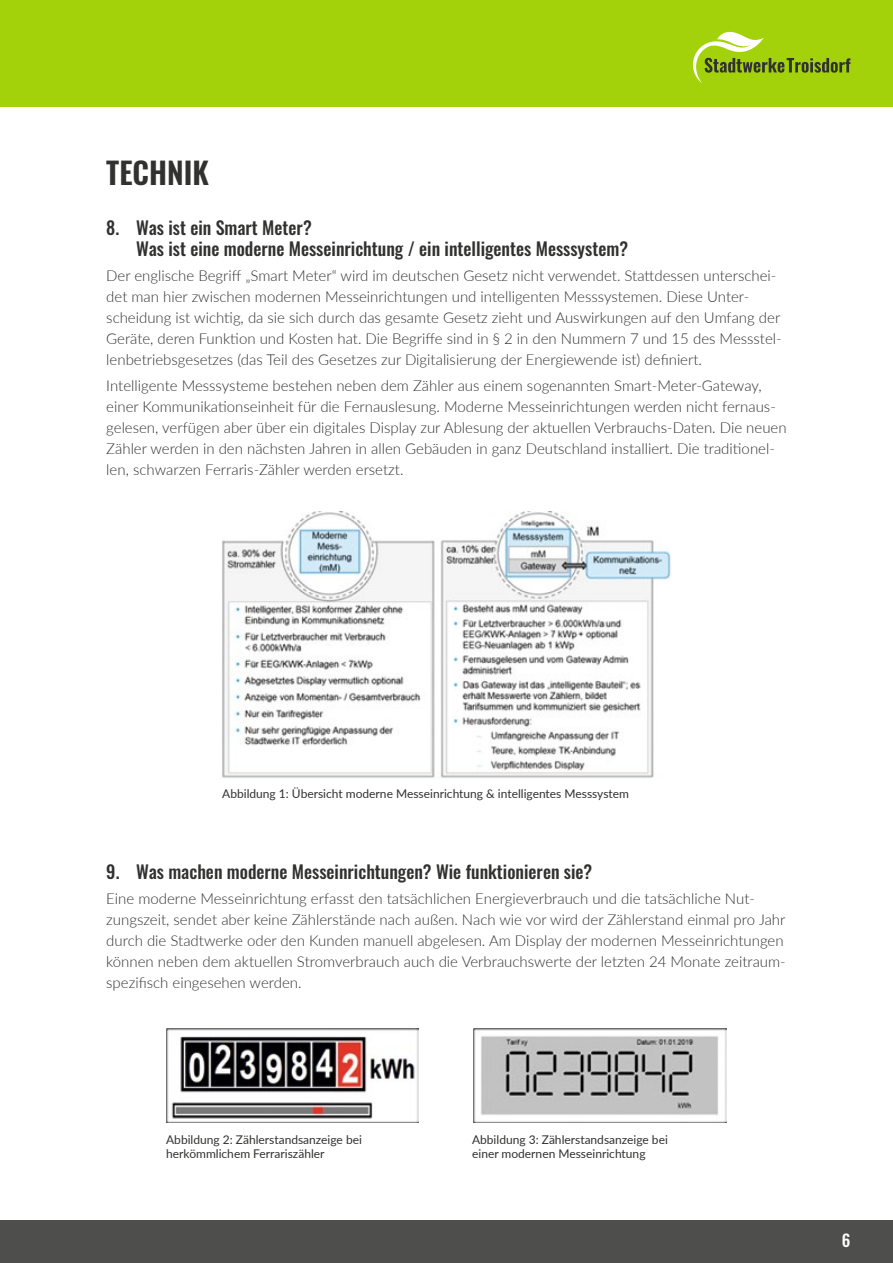
<style>
.page{position:relative;width:893px;height:1263px;background:#fff}
.page>*{position:absolute;margin:0;border:0;box-sizing:border-box;transform-origin:0 0}
.t1{font:600 30px "Oswald";color:#313130}
.t2{font:500 18px/21px "Oswald";color:#313130}
.t3{font:500 16.5px "Oswald";color:#fff}
.t4{font:300 15px/21px "Lato";color:#313130}
.t5{font:12px/14.4px "Lato";color:#313130}
</style>
<div class="page">
<div style="left:0;top:0;width:893px;height:106px;background:#a3d20a"></div>
<div style="left:0;top:1220px;width:893px;height:43px;background:#4e4e4d"></div>
<svg style="left:693px;top:32px;width:157px;height:51px"></svg>
<img style="left:220px;top:512px;width:451px;height:267px">
<img style="left:166px;top:1028px;width:252px;height:94px">
<img style="left:473px;top:1028px;width:254px;height:94px">
<h1 class="t1" style="left:106px;top:146px;width:104px">TECHNIK</h1>
<p class="t2" style="left:136px;top:216px;width:493px;text-indent:-30px">8. Was ist ein Smart Meter?<br>Was ist eine moderne Messeinrichtung / ein intelligentes Messsystem?</p>
<p class="t4" style="left:106px;top:265px;width:677px">Der englische Begriff „Smart Meter“ wird im deutschen Gesetz nicht verwendet. Stattdessen unterschei&shy;det man hier zwischen modernen Messeinrichtungen und intelligenten Messsystemen. Diese Unter&shy;scheidung ist wichtig, da sie sich durch das gesamte Gesetz zieht und Auswirkungen auf den Umfang der Geräte, deren Funktion und Kosten hat. Die Begriffe sind in § 2 in den Nummern 7 und 15 des Messstel&shy;lenbetriebsgesetzes (das Teil des Gesetzes zur Digitalisierung der Energiewende ist) definiert.</p>
<p class="t4" style="left:106px;top:374px;width:682px">Intelligente Messsysteme bestehen neben dem Zähler aus einem sogenannten Smart-Meter-Gateway, einer Kommunikationseinheit für die Fernauslesung. Moderne Messeinrichtungen werden nicht fernaus&shy;gelesen, verfügen aber über ein digitales Display zur Ablesung der aktuellen Verbrauchs-Daten. Die neuen Zähler werden in den nächsten Jahren in allen Gebäuden in ganz Deutschland installiert. Die traditionel&shy;len, schwarzen Ferraris-Zähler werden ersetzt.</p>
<p class="t5" style="left:222px;top:786px;width:408px">Abbildung 1: Übersicht moderne Messeinrichtung &amp; intelligentes Messsystem</p>
<p class="t2" style="left:106px;top:859px;width:488px">9. Was machen moderne Messeinrichtungen? Wie funktionieren sie?</p>
<p class="t4" style="left:106px;top:887px;width:681px">Eine moderne Messeinrichtung erfasst den tatsächlichen Energieverbrauch und die tatsächliche Nut&shy;zungszeit, sendet aber keine Zählerstände nach außen. Nach wie vor wird der Zählerstand einmal pro Jahr durch die Stadtwerke oder den Kunden manuell abgelesen. Am Display der modernen Messeinrichtungen können neben dem aktuellen Stromverbrauch auch die Verbrauchswerte der letzten 24 Monate zeitraum&shy;spezifisch eingesehen werden.</p>
<p class="t5" style="left:166px;top:1132px;width:197px">Abbildung 2: Zählerstandsanzeige bei herkömmlichem Ferrariszähler</p>
<p class="t5" style="left:472px;top:1132px;width:197px">Abbildung 3: Zählerstandsanzeige bei einer modernen Messeinrichtung</p>
<p class="t3" style="left:842px;top:1225px;width:10px">6</p>
</div>
